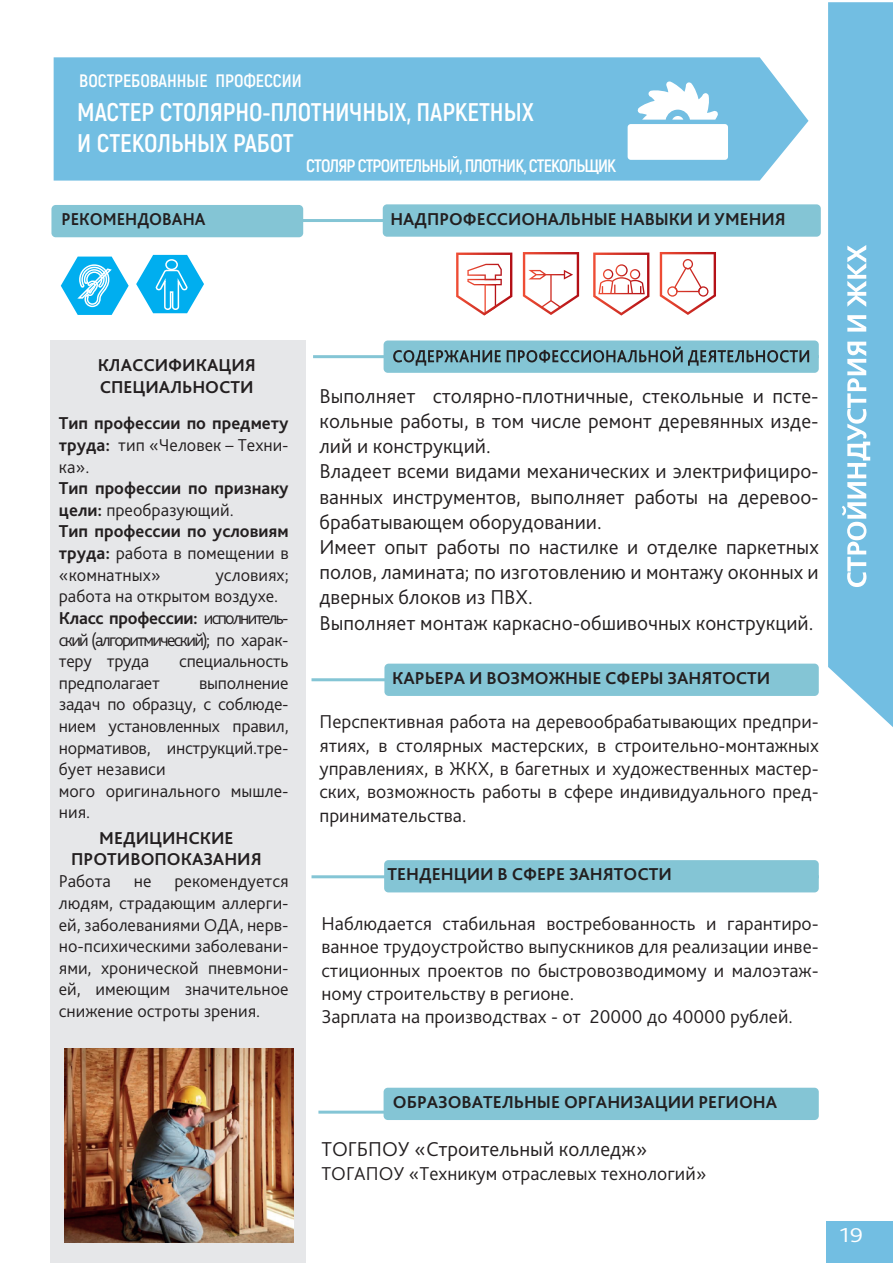
<style>
.page{position:relative;width:893px;height:1263px;background:#fff}
.page>*{position:absolute;margin:0;border:0;box-sizing:border-box;transform-origin:0 0}
.t1{font:700 25.5px/30.6px "Akrobat";color:#fff}
.t2{font:300 21px/25.2px "Bliss Pro";color:#231f20}
.t3{font:300 21px "Bliss Pro";color:#fff;scale:1.2 1}
.t4{font:300 19.5px/23.4px "Bliss Pro";color:#231f20;text-align:justify}
.t5{font:300 18px/21.6px "Bliss Pro";letter-spacing:-.015em;color:#231f20}
.t6{font:700 18px/21.6px "Bliss Pro";color:#231f20}
.t7{font:700 18px "Akrobat";letter-spacing:-.045em;color:#fff}
.t8{font:700 18px "Akrobat";color:#fff}
.t9{font:700 18px "Bliss Pro";color:#231f20;scale:.94 1}
.s1{font-weight:300}
.s2{font-weight:700}
</style>
<div class="page">
<hr style="left:54px;top:219px;width:513px;height:3px;background:#84c5d5">
<div style="left:54px;top:57px;width:754px;height:124px;background:#72bee2"></div>
<svg style="left:828px;top:2px;width:65px;height:725px;background:#79c1e3"></svg>
<hr style="left:313px;top:355px;width:506px;height:3px;background:#84c5d5">
<div style="left:384px;top:340px;width:435px;height:33px;background:#84c5d5;border-radius:4px"></div>
<svg style="left:393px;top:350px;width:108px;height:16px"></svg>
<svg style="left:507px;top:347px;width:302px;height:19px"></svg>
<div style="left:383px;top:204px;width:438px;height:33px;background:#84c5d5;border-radius:4px"></div>
<hr style="left:311px;top:678px;width:506px;height:3px;background:#84c5d5">
<div style="left:384px;top:664px;width:435px;height:32px;background:#84c5d5;border-radius:4px"></div>
<hr style="left:311px;top:875px;width:508px;height:3px;background:#84c5d5">
<div style="left:384px;top:860px;width:435px;height:32px;background:#84c5d5;border-radius:4px"></div>
<hr style="left:318px;top:1110px;width:492px;height:3px;background:#84c5d5">
<div style="left:384px;top:1088px;width:435px;height:32px;background:#84c5d5;border-radius:4px"></div>
<div style="left:51px;top:205px;width:252px;height:32px;background:#84c5d5;border-radius:4px"></div>
<div style="left:826px;top:1222px;width:67px;height:41px;background:#72bee2"></div>
<div style="left:50px;top:340px;width:255px;height:923px;background:#e6e7e9"></div>
<svg style="left:842px;top:342px;width:28px;height:245px"></svg>
<svg style="left:847px;top:315px;width:19px;height:17px"></svg>
<svg style="left:847px;top:245px;width:19px;height:62px"></svg>
<svg style="left:136px;top:255px;width:68px;height:58px"></svg>
<img style="left:64px;top:1049px;width:230px;height:193px">
<svg style="left:523px;top:252px;width:56px;height:63px"></svg>
<svg style="left:660px;top:252px;width:56px;height:63px"></svg>
<svg style="left:593px;top:253px;width:56px;height:63px"></svg>
<svg style="left:456px;top:253px;width:56px;height:63px"></svg>
<div style="left:628px;top:124px;width:100px;height:36px;background:#fff;border-radius:3px"></div>
<svg style="left:637px;top:81px;width:81px;height:39px"></svg>
<svg style="left:61px;top:257px;width:68px;height:58px"></svg>
<p class="t8" style="left:79px;top:69px;width:224px">ВОСТРЕБОВАННЫЕ ПРОФЕССИИ</p>
<h1 class="t1" style="left:77px;top:97px;width:458px">МАСТЕР СТОЛЯРНО-ПЛОТНИЧНЫХ, ПАРКЕТНЫХ<br>И СТЕКОЛЬНЫХ РАБОТ</h1>
<p class="t9" style="left:62px;top:208px;width:155px">РЕКОМЕНДОВАНА</p>
<p class="t7" style="left:306px;top:155px;width:312px">СТОЛЯР СТРОИТЕЛЬНЫЙ, ПЛОТНИК, СТЕКОЛЬЩИК</p>
<p class="t6" style="left:390px;top:207px;width:397px">НАДПРОФЕССИОНАЛЬНЫЕ НАВЫКИ И УМЕНИЯ</p>
<p class="t6" style="left:98px;top:354px;width:160px">КЛАССИФИКАЦИЯ<br>СПЕЦИАЛЬНОСТИ</p>
<p class="t6" style="left:59px;top:412px;width:231px;text-align:justify">Тип профессии по предмету труда: <span class="s1">тип «Человек – Техни&shy;ка».</span></p>
<p class="t6" style="left:59px;top:477px;width:231px">Тип профессии по признаку цели: <span class="s1">преобразующий.<br></span>Тип профессии по условиям труда: <span class="s1">работа в помещении в «комнатных»</span></p>
<p class="t5" style="left:59px;top:563px;width:231px;text-indent:157px">условиях; работа на открытом воздухе.<br><span class="s2">Класс профессии:</span> исполнитель&shy;ский (алгоритмический); по харак&shy;теру труда</p>
<p class="t5" style="left:179px;top:650px;width:111px">специальность</p>
<p class="t5" style="left:59px;top:671px;width:231px;text-indent:140px">выполнение задач по образцу, с соблюде&shy;нием установленных правил, нормативов, инструкций.тре&shy;бует независи<br>мого оригинального мышле&shy;ния.</p>
<p class="t5" style="left:59px;top:671px;width:103px">предполагает</p>
<p class="t6" style="left:71px;top:826px;width:192px;text-align:center">МЕДИЦИНСКИЕ<br>ПРОТИВОПОКАЗАНИЯ</p>
<p class="t5" style="left:59px;top:870px;width:54px">Работа</p>
<p class="t5" style="left:134px;top:870px;width:19px">не</p>
<p class="t5" style="left:59px;top:870px;width:231px;text-align:justify;text-indent:116px">рекомендуется людям, страдающим аллерги&shy;ей, заболеваниями ОДА, нерв&shy;но-психическими заболевани&shy;ями, хронической пневмони&shy;ей, имеющим значительное снижение остроты зрения.</p>
<p class="t2" style="left:319px;top:383px;width:501px">Выполняет столярно-плотничные, стекольные и псте&shy;кольные работы, в том числе ремонт деревянных изде&shy;лий и конструкций.<br>Владеет всеми видами механических и электрифициро&shy;ванных инструментов, выполняет работы на деревоо&shy;брабатывающем оборудовании.<br>Имеет опыт работы по настилке и отделке паркетных полов, ламината; по изготовлению и монтажу оконных и дверных блоков из ПВХ.<br>Выполняет монтаж каркасно-обшивочных конструкций.</p>
<p class="t6" style="left:392px;top:667px;width:380px">КАРЬЕРА И ВОЗМОЖНЫЕ СФЕРЫ ЗАНЯТОСТИ</p>
<p class="t4" style="left:319px;top:709px;width:501px">Перспективная работа на деревообрабатывающих предпри&shy;ятиях, в столярных мастерских, в строительно-монтажных управлениях, в ЖКХ, в багетных и художественных мастер&shy;ских, возможность работы в сфере индивидуального пред&shy;принимательства.</p>
<p class="t6" style="left:387px;top:863px;width:286px">ТЕНДЕНЦИИ В СФЕРЕ ЗАНЯТОСТИ</p>
<p class="t4" style="left:321px;top:911px;width:499px;text-align:left">Наблюдается стабильная востребованность и гарантиро&shy;ванное трудоустройство выпускников для реализации инве&shy;стиционных проектов по быстровозводимому и малоэтаж&shy;ному строительству в регионе.<br>Зарплата на производствах - от 20000 до 40000 рублей.</p>
<p class="t6" style="left:393px;top:1091px;width:386px">ОБРАЗОВАТЕЛЬНЫЕ ОРГАНИЗАЦИИ РЕГИОНА</p>
<p class="t2" style="left:321px;top:1136px;width:327px">ТОГБПОУ «Строительный колледж»</p>
<p class="t4" style="left:321px;top:1161px;width:386px">ТОГАПОУ «Техникум отраслевых технологий»</p>
<p class="t3" style="left:839px;top:1222px;width:21px">19</p>
</div>
